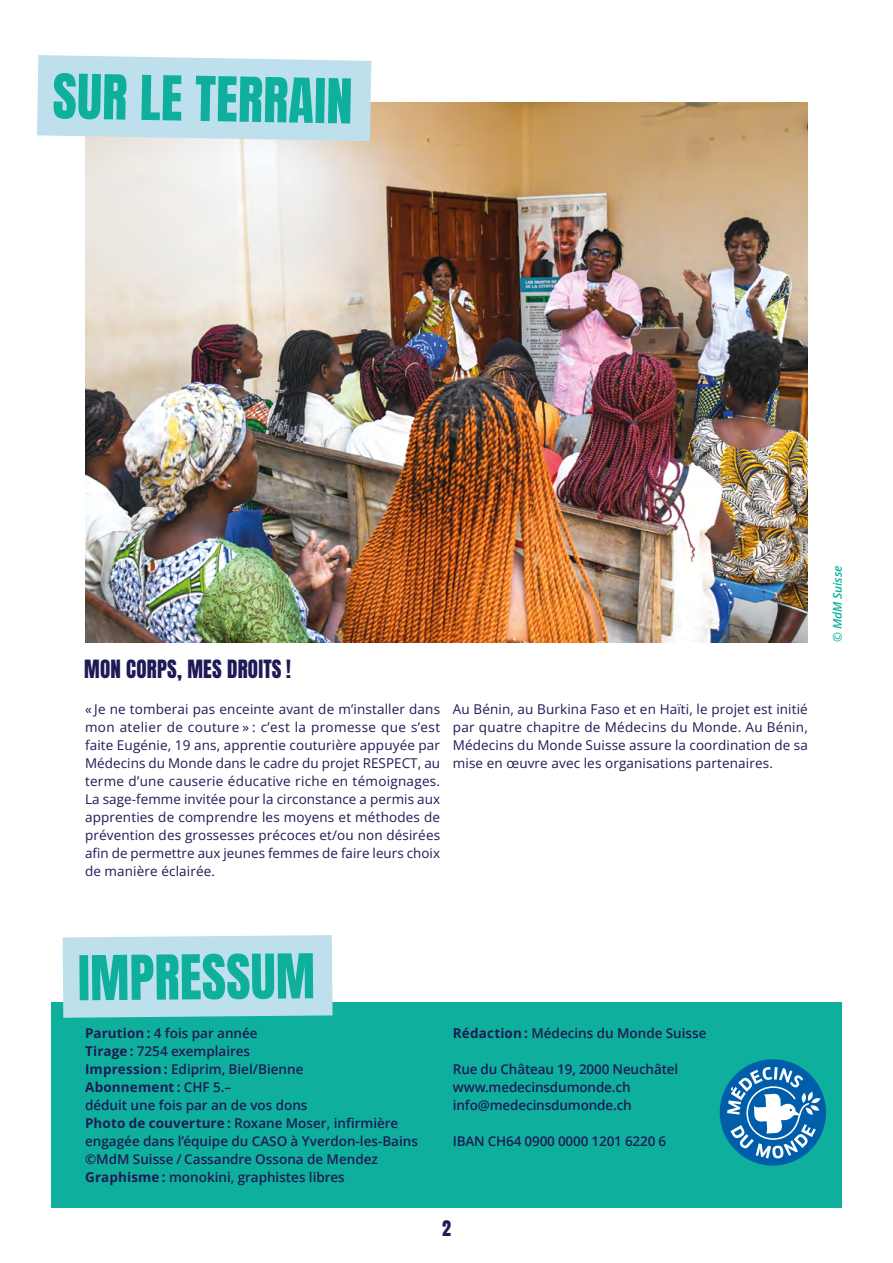
<style>
.page{position:relative;width:893px;height:1263px;background:#fff}
.page>*{position:absolute;margin:0;border:0;box-sizing:border-box;transform-origin:0 0}
.t1{font:52.5px "Anton";color:#0eb09d}
.t2{font:21px "Anton";letter-spacing:.01em;color:#1d1a55}
.t3{font:18px "Anton";color:#1d1a55}
.t4{font:13.5px/18px "Open Sans";letter-spacing:.01em;color:#1d1a55;text-align:justify}
.t5{font:600 13.5px/18px "Open Sans";color:#1d1a55}
.t6{font:italic 600 12px "Open Sans";letter-spacing:-.01em;color:#0eb09d}
.s1{font-weight:700}
</style>
<div class="page">
<img style="left:85px;top:102px;width:723px;height:540px">
<div style="left:51px;top:1002px;width:791px;height:206px;background:#0eb09d"></div>
<svg style="left:37px;top:55px;width:334px;height:86px"></svg>
<div style="left:63px;top:935px;width:270px;height:83px;background:#bee0ed"></div>
<svg style="left:719px;top:1059px;width:107px;height:107px"></svg>
<h1 class="t1" style="left:53px;top:70px;width:301px;rotate:1deg">SUR LE TERRAIN</h1>
<h2 class="t2" style="left:84px;top:659px;width:208px">MON CORPS, MES DROITS !</h2>
<p class="t4" style="left:85px;top:700px;width:357px">« Je ne tomberai pas enceinte avant de m’installer dans mon atelier de couture » : c’est la promesse que s’est faite Eugénie, 19 ans, apprentie couturière appuyée par Médecins du Monde dans le cadre du projet RESPECT, au terme d’une causerie éducative riche en témoignages.<br>La sage-femme invitée pour la circonstance a permis aux apprenties de comprendre les moyens et méthodes de prévention des grossesses précoces et/ou non désirées afin de permettre aux jeunes femmes de faire leurs choix de manière éclairée.</p>
<p class="t4" style="left:453px;top:700px;width:357px">Au Bénin, au Burkina Faso et en Haïti, le projet est initié par quatre chapitre de Médecins du Monde. Au Bénin, Médecins du Monde Suisse assure la coordination de sa mise en œuvre avec les organisations partenaires.</p>
<p class="t6" style="left:829px;top:642px;width:78px;rotate:-90deg">© MdM Suisse</p>
<h1 class="t1" style="left:78px;top:951px;width:239px">IMPRESSUM</h1>
<p class="t5" style="left:85px;top:1024px;width:334px"><span class="s1">Parution :</span> 4 fois par année<br><span class="s1">Tirage :</span> 7254 exemplaires<br><span class="s1">Impression :</span> Ediprim, Biel/Bienne<br><span class="s1">Abonnement :</span> CHF 5.–<br>déduit une fois par an de vos dons<br><span class="s1">Photo de couverture :</span> Roxane Moser, infirmière engagée dans l’équipe du CASO à Yverdon-les-Bains ©MdM Suisse / Cassandre Ossona de Mendez <span class="s1">Graphisme :</span> monokini, graphistes libres</p>
<p class="t5" style="left:453px;top:1024px;width:255px"><span class="s1">Rédaction :</span> Médecins du Monde Suisse</p>
<p class="t5" style="left:453px;top:1060px;width:227px">Rue du Château 19, 2000 Neuchâtel www.medecinsdumonde.ch info@medecinsdumonde.ch</p>
<p class="t5" style="left:453px;top:1132px;width:215px">IBAN CH64 0900 0000 1201 6220 6</p>
<h3 class="t3" style="left:442px;top:1219px;width:10px">2</h3>
</div>
